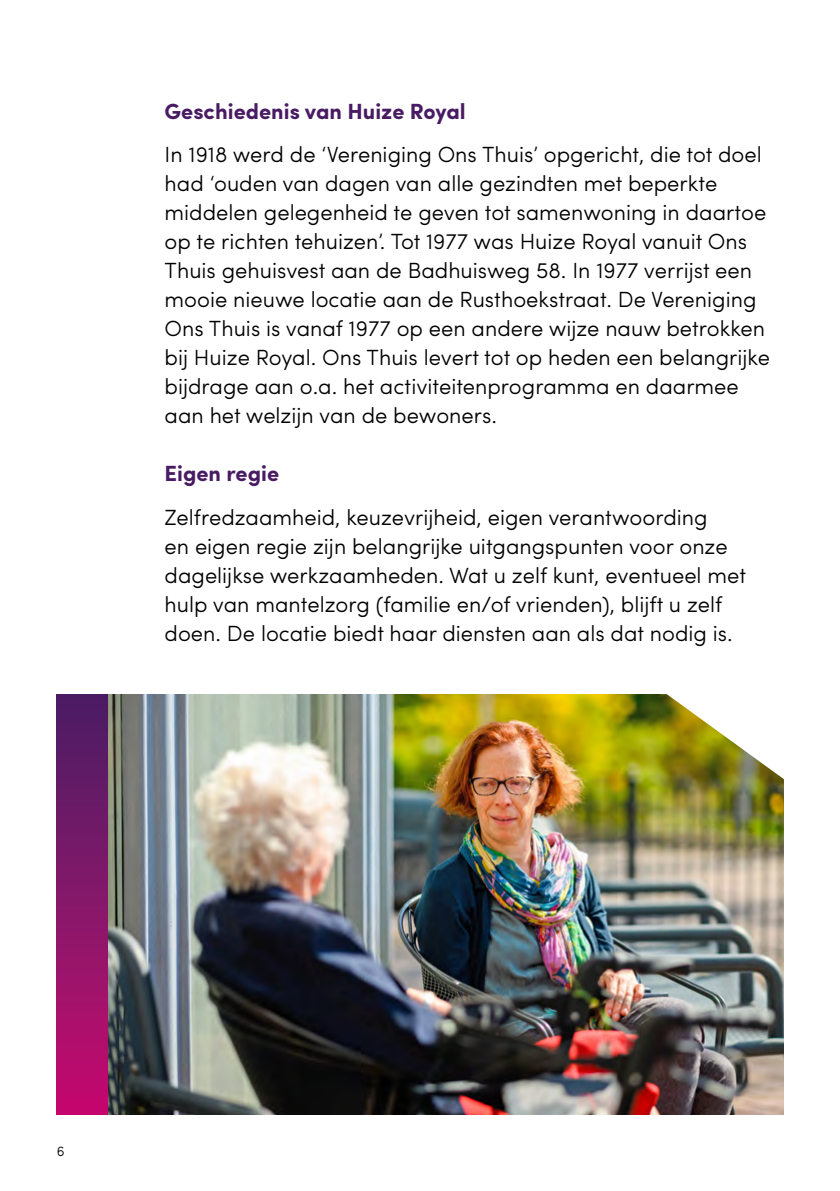
<style>
.page{position:relative;width:840px;height:1191px;background:#fff}
.page>*{position:absolute;margin:0;border:0;box-sizing:border-box;transform-origin:0 0}
.t1{font:300 22px/29px "Sofia Pro";color:#000}
.t2{font:700 22px "Sofia Pro";color:#491b63}
.t3{font:300 14px "Sofia Pro";color:#000}
</style>
<div class="page">
<img style="left:108px;top:694px;width:674px;height:420px">
<div style="left:57px;top:694px;width:51px;height:420px;background:linear-gradient(to bottom,#481f64,#c50b6e)"></div>
<img style="left:647px;top:694px;width:137px;height:117px">
<p class="t2" style="left:164px;top:94px;width:302px">Geschiedenis van Huize Royal</p>
<p class="t1" style="left:164px;top:138px;width:606px">In 1918 werd de ‘Vereniging Ons Thuis’ opgericht, die tot doel had ‘ouden van dagen van alle gezindten met beperkte middelen gelegenheid te geven tot samenwoning in daartoe op te richten tehuizen’. Tot 1977 was Huize Royal vanuit Ons Thuis gehuisvest aan de Badhuisweg 58. In 1977 verrijst een mooie nieuwe locatie aan de Rusthoekstraat. De Vereniging Ons Thuis is vanaf 1977 op een andere wijze nauw betrokken bij Huize Royal. Ons Thuis levert tot op heden een belangrijke bijdrage aan o.a. het activiteitenprogramma en daarmee aan het welzijn van de bewoners.</p>
<p class="t2" style="left:164px;top:457px;width:116px">Eigen regie</p>
<p class="t1" style="left:164px;top:501px;width:582px">Zelfredzaamheid, keuzevrijheid, eigen verantwoording<br>en eigen regie zijn belangrijke uitgangspunten voor onze dagelijkse werkzaamheden. Wat u zelf kunt, eventueel met hulp van mantelzorg (familie en/of vrienden), blijft u zelf doen. De locatie biedt haar diensten aan als dat nodig is.</p>
<p class="t3" style="left:57px;top:1141px;width:9px">6</p>
</div>
